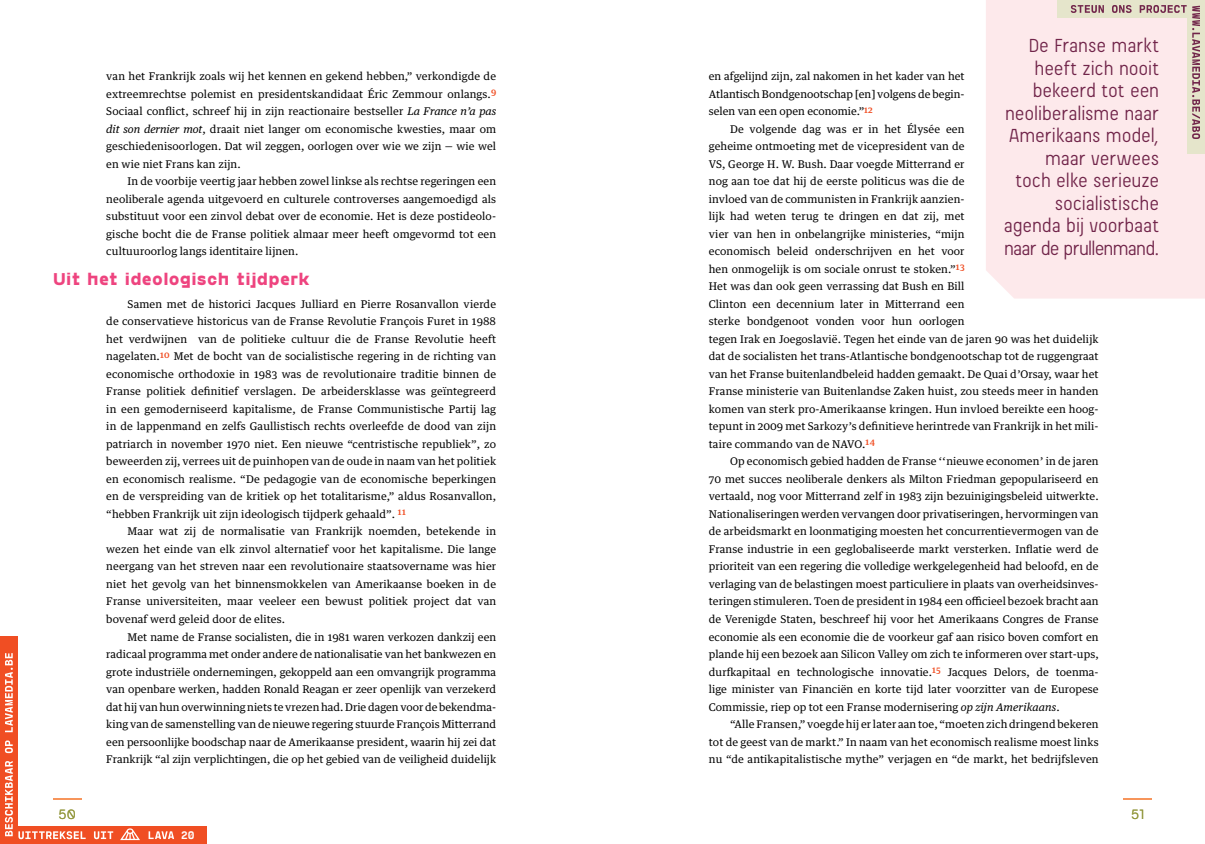
<style>
.page{position:relative;width:1205px;height:844px;background:#fff}
.page>*{position:absolute;margin:0;border:0;box-sizing:border-box;transform-origin:0 0}
.t1{font:20px/22.5px "Beauchef";letter-spacing:.025em;color:#71254a;text-align:right}
.t2{font:800 17.5px "Gosha Sans";letter-spacing:.015em;color:#ee447f}
.t3{font:300 13.75px "Gosha Sans";color:#92973c}
.t4{font:800 11px "Cartograph Mono CF";color:#fff}
.t5{font:10.62px/17.5px "Guardian Text Egyp";letter-spacing:.01em;color:#000;text-align:justify}
.s1{font-style:italic}
</style>
<div class="page">
<div style="left:986px;top:0;width:219px;height:298px;background:#fde9eb"></div>
<svg style="left:1123px;top:798px;width:29px;height:1px"></svg>
<div style="left:1057px;top:0;width:148px;height:18px;background:#e5e5cb"></div>
<div style="left:1187px;top:0;width:18px;height:154px;background:#e5e5cb"></div>
<div style="left:0;top:826px;width:207px;height:17px;background:#f04e23"></div>
<div style="left:0;top:636px;width:18px;height:207px;background:#f04e23"></div>
<svg style="left:5px;top:653px;width:169px;height:186px"></svg>
<svg style="left:1071px;top:5px;width:115px;height:8px"></svg>
<svg style="left:1192px;top:6px;width:8px;height:133px"></svg>
<p class="t5" style="left:106px;top:66px;width:391px">van het Frankrijk zoals wij het kennen en gekend hebben,” verkondigde de extreemrechtse polemist en presidentskandidaat Éric Zemmour onlangs.<sup>9<br></sup>Sociaal conflict, schreef hij in zijn reactionaire bestseller <span class="s1">La France n’a pas dit son dernier mot</span>, draait niet langer om economische kwesties, maar om geschiedenisoorlogen. Dat wil zeggen, oorlogen over wie we zijn — wie wel en wie niet Frans kan zijn.</p>
<p class="t5" style="left:106px;top:171px;width:391px;text-indent:21px">In de voorbije veertig jaar hebben zowel linkse als rechtse regeringen een neoliberale agenda uitgevoerd en culturele controverses aangemoedigd als substituut voor een zinvol debat over de economie. Het is deze postideolo&shy;gische bocht die de Franse politiek almaar meer heeft omgevormd tot een cultuuroorlog langs identitaire lijnen.</p>
<h2 class="t2" style="left:53px;top:267px;width:259px">Uit het ideologisch tijdperk</h2>
<p class="t5" style="left:106px;top:294px;width:391px;text-indent:21px">Samen met de historici Jacques Julliard en Pierre Rosanvallon vierde de conservatieve historicus van de Franse Revolutie François Furet in 1988 het verdwijnen van de politieke cultuur die de Franse Revolutie heeft nagelaten.<sup>10</sup> Met de bocht van de socialistische regering in de richting van economische orthodoxie in 1983 was de revolutionaire traditie binnen de Franse politiek definitief verslagen. De arbeidersklasse was geïntegreerd in een gemoderniseerd kapitalisme, de Franse Communistische Partij lag in de lappenmand en zelfs Gaullistisch rechts overleefde de dood van zijn patriarch in november 1970 niet. Een nieuwe “centristische republiek”, zo beweerden zij, verrees uit de puinhopen van de oude in naam van het politiek en economisch realisme. “De pedagogie van de economische beperkingen en de verspreiding van de kritiek op het totalitarisme,” aldus Rosanvallon, “hebben Frankrijk uit zijn ideologisch tijdperk gehaald”. <sup>11</sup></p>
<p class="t5" style="left:106px;top:521px;width:391px;text-indent:21px">Maar wat zij de normalisatie van Frankrijk noemden, betekende in wezen het einde van elk zinvol alternatief voor het kapitalisme. Die lange neergang van het streven naar een revolutionaire staatsovername was hier niet het gevolg van het binnensmokkelen van Amerikaanse boeken in de Franse universiteiten, maar veeleer een bewust politiek project dat van bovenaf werd geleid door de elites.</p>
<p class="t5" style="left:106px;top:626px;width:391px;text-indent:21px">Met name de Franse socialisten, die in 1981 waren verkozen dankzij een radicaal programma met onder andere de nationalisatie van het bankwezen en grote industriële ondernemingen, gekoppeld aan een omvangrijk programma van openbare werken, hadden Ronald Reagan er zeer openlijk van verzekerd dat hij van hun overwinning niets te vrezen had. Drie dagen voor de bekendma&shy;king van de samenstelling van de nieuwe regering stuurde François Mitterrand een persoonlijke boodschap naar de Amerikaanse president, waarin hij zei dat Frankrijk “al zijn verplichtingen, die op het gebied van de veiligheid duidelijk</p>
<h1 class="t1" style="left:1004px;top:34px;width:156px">De Franse markt heeft zich nooit bekeerd tot een neoliberalisme naar<br>Amerikaans model, maar verwees<br>toch elke serieuze socialistische agenda bij voorbaat naar de prullenmand.</h1>
<p class="t5" style="left:709px;top:66px;width:257px">en afgelijnd zijn, zal nakomen in het kader van het Atlantisch Bondgenootschap [en] volgens de begin&shy;selen van een open economie.”<sup>12</sup></p>
<p class="t5" style="left:709px;top:119px;width:391px;text-align:left;text-indent:21px">De volgende dag was er in het Élysée een<br>geheime ontmoeting met de vicepresident van de<br>VS, George H. W. Bush. Daar voegde Mitterrand er<br>nog aan toe dat hij de eerste politicus was die de<br>invloed van de communisten in Frankrijk aanzien-<br>lijk had weten terug te dringen en dat zij, met<br>vier van hen in onbelangrijke ministeries, “mijn<br>economisch beleid onderschrijven en het voor<br>hen onmogelijk is om sociale onrust te stoken.”<sup>13<br></sup>Het was dan ook geen verrassing dat Bush en Bill<br>Clinton een decennium later in Mitterrand een<br>sterke bondgenoot vonden voor hun oorlogen<br>tegen Irak en Joegoslavië. Tegen het einde van de jaren 90 was het duidelijk dat de socialisten het trans-Atlantische bondgenootschap tot de ruggengraat van het Franse buitenlandbeleid hadden gemaakt. De Quai d’Orsay, waar het Franse ministerie van Buitenlandse Zaken huist, zou steeds meer in handen komen van sterk pro-Amerikaanse kringen. Hun invloed bereikte een hoog&shy;tepunt in 2009 met Sarkozy’s definitieve herintrede van Frankrijk in het mili&shy;taire commando van de NAVO.<sup>14</sup></p>
<p class="t5" style="left:709px;top:451px;width:391px;text-indent:21px">Op economisch gebied hadden de Franse ‘‘nieuwe economen’ in de jaren 70 met succes neoliberale denkers als Milton Friedman gepopulariseerd en vertaald, nog voor Mitterrand zelf in 1983 zijn bezuinigingsbeleid uitwerkte.<br>Nationaliseringen werden vervangen door privatiseringen, hervormingen van de arbeidsmarkt en loonmatiging moesten het concurrentievermogen van de Franse industrie in een geglobaliseerde markt versterken. Inflatie werd de prioriteit van een regering die volledige werkgelegenheid had beloofd, en de verlaging van de belastingen moest particuliere in plaats van overheidsinves&shy;teringen stimuleren. Toen de president in 1984 een officieel bezoek bracht aan de Verenigde Staten, beschreef hij voor het Amerikaans Congres de Franse economie als een economie die de voorkeur gaf aan risico boven comfort en plande hij een bezoek aan Silicon Valley om zich te informeren over start-ups, durfkapitaal en technologische innovatie.<sup>15</sup> Jacques Delors, de toenma&shy;lige minister van Financiën en korte tijd later voorzitter van de Europese Commissie, riep op tot een Franse modernisering <span class="s1">op zijn Amerikaans</span>.</p>
<p class="t5" style="left:709px;top:714px;width:391px;text-indent:21px">“Alle Fransen,” voegde hij er later aan toe, “moeten zich dringend bekeren tot de geest van de markt.” In naam van het economisch realisme moest links nu “de antikapitalistische mythe” verjagen en “de markt, het bedrijfsleven</p>
<p class="t3" style="left:59px;top:804px;width:19px">50</p>
<p class="t3" style="left:1131px;top:804px;width:15px">51</p>
<p class="t4" style="left:181px;top:828px;width:15px">20</p>
</div>
